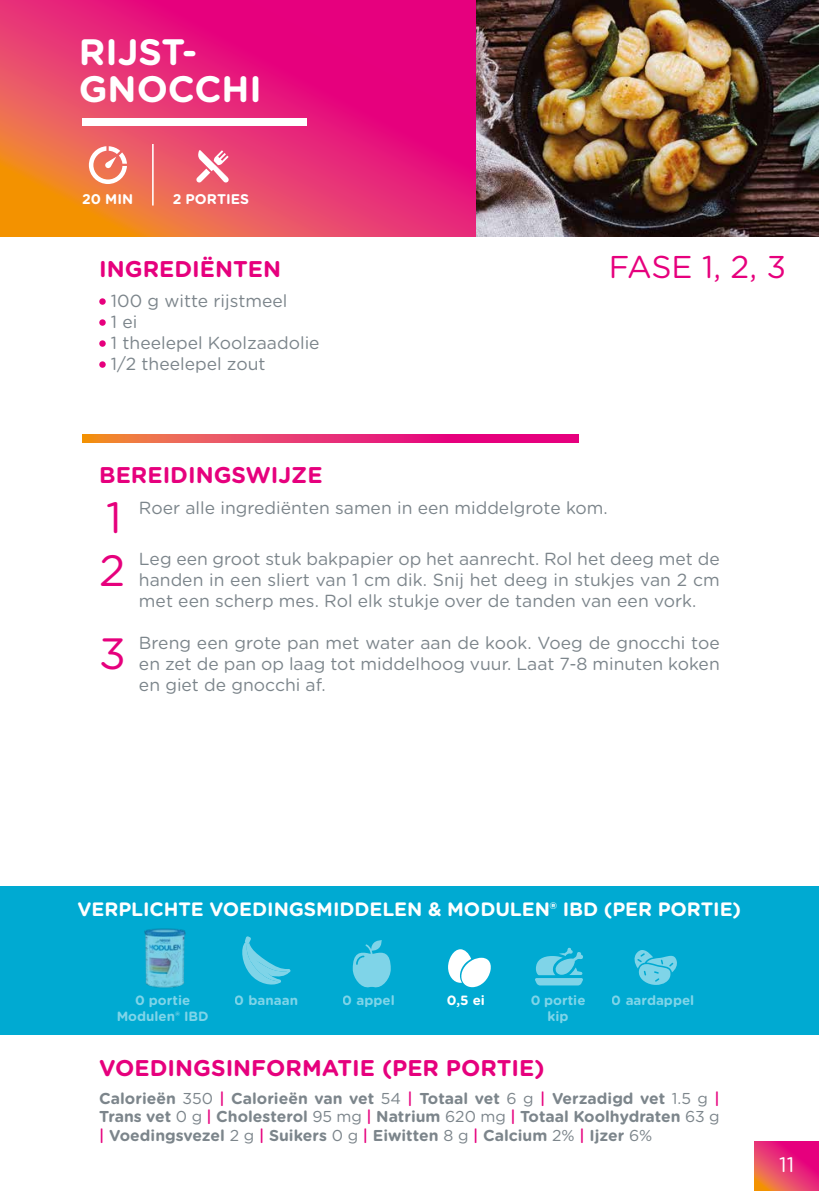
<style>
.page{position:relative;width:819px;height:1191px;background:#fff}
.page>*{position:absolute;margin:0;border:0;box-sizing:border-box;transform-origin:0 0}
.t1{font:43.75px "Gotham Rounded";color:#e6007d}
.t2{font:700 36.75px/36.8px "Gotham Rounded";color:#fff}
.t3{font:31.5px "Gotham Rounded";color:#e6007d}
.t4{font:700 22.75px "Gotham Rounded";color:#e6007d}
.t5{font:21px "Gotham Rounded";color:#fff}
.t6{font:700 19.43px "Gotham Rounded";letter-spacing:-.005em;color:#fff}
.t7{font:17.5px/21px "Gotham Rounded";color:#7c858b;text-align:justify}
.t8{font:700 15.75px/18.9px "Gotham Rounded";color:#7c858b;text-align:justify}
.t9{font:700 14px "Gotham Rounded";color:#fff}
.t10{font:700 13.47px/16.1px "Gotham Rounded";color:#fff;text-align:center}
.s1{font-weight:400}
.s2{font-weight:500;color:#e6007d}
</style>
<div class="page">
<svg style="left:754px;top:1141px;width:65px;height:50px;background:#e8356c"></svg>
<svg style="left:0;top:0;width:476px;height:237px;background:#e8326b"></svg>
<div style="left:0;top:885px;width:819px;height:149px;background:#00aad2"></div>
<div style="left:82px;top:118px;width:224px;height:8px;background:#fff"></div>
<img style="left:476px;top:0;width:343px;height:237px">
<svg style="left:99px;top:298px;width:7px;height:7px"></svg>
<svg style="left:99px;top:319px;width:7px;height:7px"></svg>
<svg style="left:99px;top:340px;width:7px;height:7px"></svg>
<svg style="left:99px;top:361px;width:7px;height:7px"></svg>
<svg style="left:196px;top:150px;width:33px;height:33px"></svg>
<svg style="left:89px;top:146px;width:38px;height:38px"></svg>
<hr style="left:152px;top:144px;width:2px;height:61px;background:#fff">
<img style="left:144px;top:928px;width:42px;height:60px">
<svg style="left:448px;top:949px;width:43px;height:38px"></svg>
<svg style="left:535px;top:947px;width:48px;height:38px"></svg>
<svg style="left:242px;top:936px;width:48px;height:49px"></svg>
<svg style="left:352px;top:940px;width:39px;height:48px"></svg>
<svg style="left:634px;top:950px;width:43px;height:35px"></svg>
<svg style="left:82px;top:434px;width:496px;height:8px;background:#e9366a"></svg>
<h2 class="t2" style="left:79px;top:32px;width:184px">RIJST-<br>GNOCCHI</h2>
<p class="t9" style="left:82px;top:189px;width:53px">20 MIN</p>
<p class="t9" style="left:173px;top:189px;width:78px">2 PORTIES</p>
<h3 class="t4" style="left:99px;top:253px;width:183px">INGREDIËNTEN</h3>
<p class="t7" style="left:111px;top:290px;width:210px;text-align:left">100 g witte rijstmeel<br>1 ei<br>1 theelepel Koolzaadolie<br>1/2 theelepel zout</p>
<h3 class="t3" style="left:608px;top:245px;width:179px">FASE 1, 2, 3</h3>
<h3 class="t4" style="left:99px;top:458px;width:225px">BEREIDINGSWIJZE</h3>
<h1 class="t1" style="left:106px;top:487px;width:17px">1</h1>
<p class="t7" style="left:139px;top:496px;width:470px">Roer alle ingrediënten samen in een middelgrote kom.</p>
<h1 class="t1" style="left:99px;top:540px;width:28px">2</h1>
<p class="t7" style="left:139px;top:547px;width:582px">Leg een groot stuk bakpapier op het aanrecht. Rol het deeg met de handen in een sliert van 1 cm dik. Snij het deeg in stukjes van 2 cm met een scherp mes. Rol elk stukje over de tanden van een vork.</p>
<h1 class="t1" style="left:99px;top:623px;width:28px">3</h1>
<p class="t7" style="left:139px;top:631px;width:582px">Breng een grote pan met water aan de kook. Voeg de gnocchi toe en zet de pan op laag tot middelhoog vuur. Laat 7-8 minuten koken en giet de gnocchi af.</p>
<p class="t6" style="left:78px;top:894px;width:665px">VERPLICHTE VOEDINGSMIDDELEN &amp; MODULEN® IBD (PER PORTIE)</p>
<p class="t10" style="left:235px;top:991px;width:65px">0 banaan</p>
<p class="t10" style="left:343px;top:991px;width:54px">0 appel</p>
<p class="t10" style="left:612px;top:991px;width:84px">0 aardappel</p>
<p class="t10" style="left:117px;top:991px;width:94px">0 portie<br>Modulen® IBD</p>
<p class="t10" style="left:447px;top:991px;width:40px">0,5 ei</p>
<p class="t10" style="left:530px;top:991px;width:57px">0 portie kip</p>
<h3 class="t4" style="left:99px;top:1051px;width:447px">VOEDINGSINFORMATIE (PER PORTIE)</h3>
<p class="t8" style="left:99px;top:1087px;width:622px">Calorieën <span class="s1">350</span> <span class="s2">|</span> Calorieën van vet <span class="s1">54</span> <span class="s2">|</span> Totaal vet <span class="s1">6 g</span> <span class="s2">|</span> Verzadigd vet <span class="s1">1.5 g</span> <span class="s2">| </span>Trans vet <span class="s1">0 g</span> <span class="s2">|</span> Cholesterol <span class="s1">95 mg</span> <span class="s2">|</span> Natrium <span class="s1">620 mg</span> <span class="s2">|</span> Totaal Koolhydraten <span class="s1">63 g </span><span class="s2">|</span> Voedingsvezel <span class="s1">2 g</span> <span class="s2">|</span> Suikers <span class="s1">0 g</span> <span class="s2">|</span> Eiwitten <span class="s1">8 g</span> <span class="s2">|</span> Calcium <span class="s1">2%</span> <span class="s2">|</span> Ijzer <span class="s1">6%</span></p>
<p class="t5" style="left:779px;top:1150px;width:17px">11</p>
</div>
